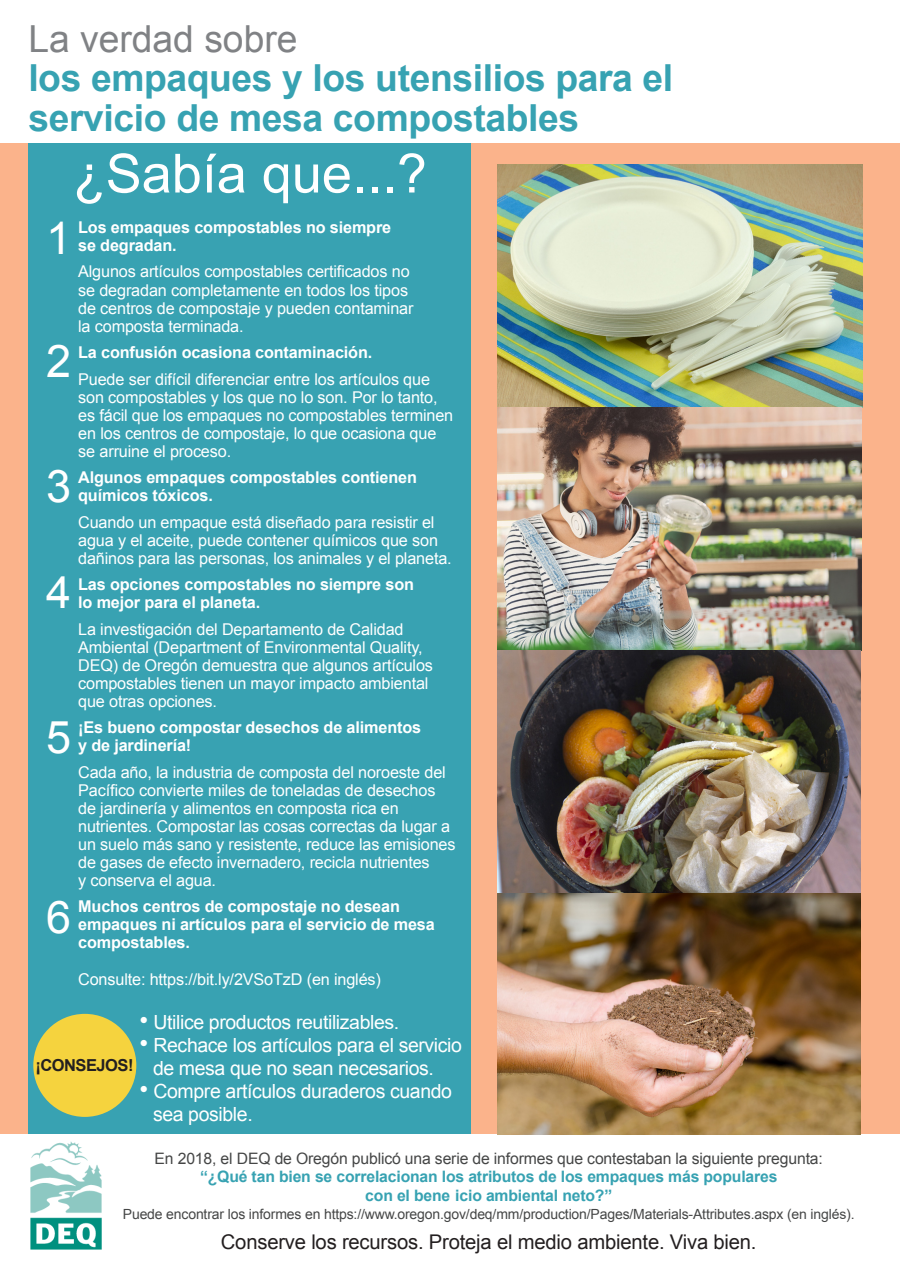
<style>
.page{position:relative;width:900px;height:1273px;background:#fff}
.page>*{position:absolute;margin:0;border:0;box-sizing:border-box;transform-origin:0 0}
.t1{font:54px "Arial";color:#fff}
.t2{font:45px "Arial";color:#fff}
.t3{font:700 37.25px/39.5px "Arial";letter-spacing:-.01em;color:#37a2b2}
.t4{font:37.25px "Arial";color:#808285}
.t5{font:20.25px "Arial";letter-spacing:-.01em;color:#231f20}
.t6{font:19.5px/23px "Arial";letter-spacing:-.02em;color:#fff}
.t7{font:700 16.5px "Arial";letter-spacing:-.03em;color:#231f20}
.t8{font:16.25px/18px "Arial";letter-spacing:-.01em;color:#fff}
.t9{font:700 16.25px/18px "Arial";letter-spacing:-.01em;color:#fff}
.t10{font:700 15.75px/18.5px "Arial";letter-spacing:-.01em;color:#37a2b2;text-align:center}
.t11{font:15.75px "Arial";letter-spacing:-.01em;color:#454646}
.t12{font:14px "Arial";letter-spacing:-.01em;color:#454646}
.s1{font-size:25px}
</style>
<div class="page">
<div style="left:0;top:143px;width:900px;height:991px;background:#fbb38b"></div>
<div style="left:29px;top:143px;width:442px;height:991px;background:#38a2b2"></div>
<img style="left:497px;top:164px;width:365px;height:970px">
<div style="left:33px;top:1014px;width:103px;height:103px;background:#f5d33e;border-radius:50%"></div>
<img style="left:30px;top:1141px;width:72px;height:109px">
<h3 class="t4" style="left:28px;top:14px;width:271px">La verdad sobre</h3>
<h3 class="t3" style="left:28px;top:59px;width:646px">los empaques y los utensilios para el servicio de mesa compostables</h3>
<h1 class="t1" style="left:73px;top:138px;width:356px">¿Sabía que...?</h1>
<h2 class="t2" style="left:46px;top:209px;width:27px">1</h2>
<h2 class="t2" style="left:46px;top:332px;width:27px">2</h2>
<h2 class="t2" style="left:46px;top:457px;width:27px">3</h2>
<h2 class="t2" style="left:46px;top:563px;width:27px">4</h2>
<h2 class="t2" style="left:46px;top:707px;width:27px">5</h2>
<h2 class="t2" style="left:46px;top:887px;width:27px">6</h2>
<p class="t9" style="left:78px;top:219px;width:315px">Los empaques compostables no siempre se degradan.</p>
<p class="t8" style="left:78px;top:263px;width:337px">Algunos artículos compostables certificados no se degradan completamente en todos los tipos de centros de compostaje y pueden contaminar la composta terminada.</p>
<p class="t9" style="left:78px;top:344px;width:296px">La confusión ocasiona contaminación.</p>
<p class="t8" style="left:78px;top:370px;width:377px">Puede ser difícil diferenciar entre los artículos que son compostables y los que no lo son. Por lo tanto, es fácil que los empaques no compostables terminen en los centros de compostaje, lo que ocasiona que se arruine el proceso.</p>
<p class="t9" style="left:78px;top:469px;width:340px">Algunos empaques compostables contienen químicos tóxicos.</p>
<p class="t8" style="left:78px;top:513px;width:375px">Cuando un empaque está diseñado para resistir el agua y el aceite, puede contener químicos que son dañinos para las personas, los animales y el planeta.</p>
<p class="t9" style="left:78px;top:576px;width:337px">Las opciones compostables no siempre son lo mejor para el planeta.</p>
<p class="t8" style="left:78px;top:620px;width:356px">La investigación del Departamento de Calidad Ambiental (Department of Environmental Quality, DEQ) de Oregón demuestra que algunos artículos compostables tienen un mayor impacto ambiental que otras opciones.</p>
<p class="t9" style="left:78px;top:719px;width:344px">¡Es bueno compostar desechos de alimentos y de jardinería!</p>
<p class="t8" style="left:78px;top:763px;width:379px">Cada año, la industria de composta del noroeste del Pacífico convierte miles de toneladas de desechos de jardinería y alimentos en composta rica en nutrientes. Compostar las cosas correctas da lugar a un suelo más sano y resistente, reduce las emisiones de gases de efecto invernadero, recicla nutrientes<br>y conserva el agua.</p>
<p class="t9" style="left:78px;top:898px;width:358px">Muchos centros de compostaje no desean empaques ni artículos para el servicio de mesa compostables.</p>
<p class="t8" style="left:78px;top:970px;width:304px">Consulte: https://bit.ly/2VSoTzD (en inglés)</p>
<p class="t7" style="left:35px;top:1054px;width:100px">¡CONSEJOS!</p>
<p class="t6" style="left:140px;top:1011px;width:261px"><span class="s1">•</span> Utilice productos reutilizables.</p>
<p class="t6" style="left:153px;top:1034px;width:311px;text-indent:-13px"><span class="s1">•</span> Rechace los artículos para el servicio de mesa que no sean necesarios.</p>
<p class="t6" style="left:153px;top:1080px;width:301px;text-indent:-13px"><span class="s1">•</span> Compre artículos duraderos cuando sea posible.</p>
<p class="t11" style="left:155px;top:1147px;width:670px">En 2018, el DEQ de Oregón publicó una serie de informes que contestaban la siguiente pregunta:</p>
<p class="t10" style="left:200px;top:1167px;width:579px">“¿Qué tan bien se correlacionan los atributos de los empaques más populares con el bene icio ambiental neto?”</p>
<p class="t12" style="left:123px;top:1205px;width:733px">Puede encontrar los informes en https://www.oregon.gov/deq/mm/production/Pages/Materials-Attributes.aspx (en inglés).</p>
<p class="t5" style="left:221px;top:1228px;width:537px">Conserve los recursos. Proteja el medio ambiente. Viva bien.</p>
</div>
